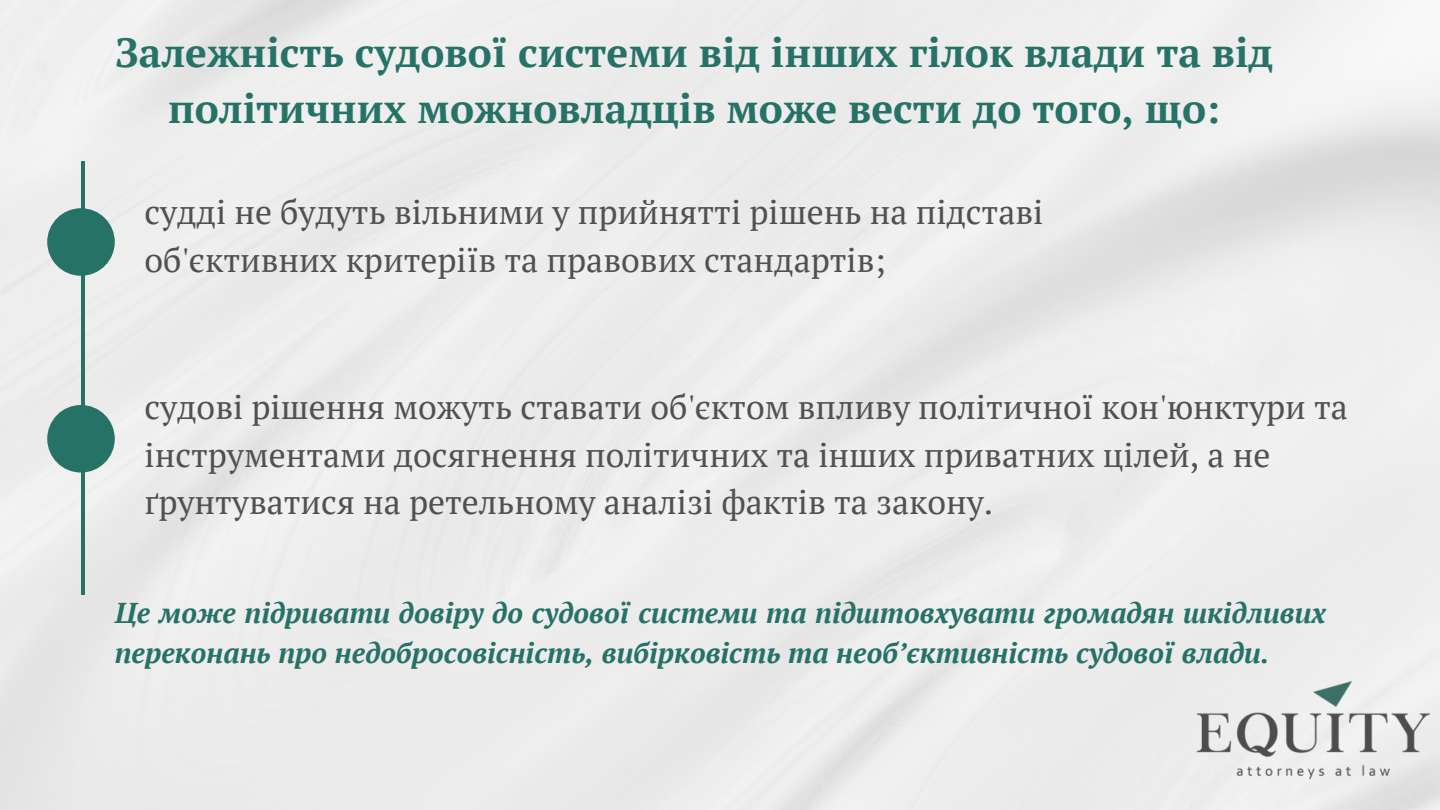
<style>
.page{position:relative;width:1440px;height:810px;background:#fff}
.page>*{position:absolute;margin:0;border:0;box-sizing:border-box;transform-origin:0 0}
.t1{font:700 40.5px/56px "PT Serif";color:#267266;text-align:center}
.t2{font:33.8px/47.2px "PT Serif";color:#515151}
.t3{font:italic 700 28.6px/39.8px "PT Serif";color:#267266}
</style>
<div class="page">
<hr style="left:81px;top:161px;width:4px;height:434px;background:#267266">
<div style="left:47px;top:208px;width:68px;height:68px;background:#267266;border-radius:50%"></div>
<div style="left:47px;top:405px;width:68px;height:68px;background:#267266;border-radius:50%"></div>
<img style="left:1166px;top:660px;width:274px;height:150px">
<h1 class="t1" style="left:115px;top:24px;width:1159px">Залежність судової системи від інших гілок влади та від політичних можновладців може вести до того, що:</h1>
<h2 class="t2" style="left:145px;top:188px;width:900px">судді не будуть вільними у прийнятті рішень на підставі об'єктивних критеріїв та правових стандартів;</h2>
<h2 class="t2" style="left:145px;top:383px;width:1205px">судові рішення можуть ставати об'єктом впливу політичної кон'юнктури та інструментами досягнення політичних та інших приватних цілей, а не ґрунтуватися на ретельному аналізі фактів та закону.</h2>
<p class="t3" style="left:115px;top:592px;width:1213px">Це може підривати довіру до судової системи та підштовхувати громадян шкідливих переконань про недобросовісність, вибірковість та необ’єктивність судової влади.</p>
</div>
